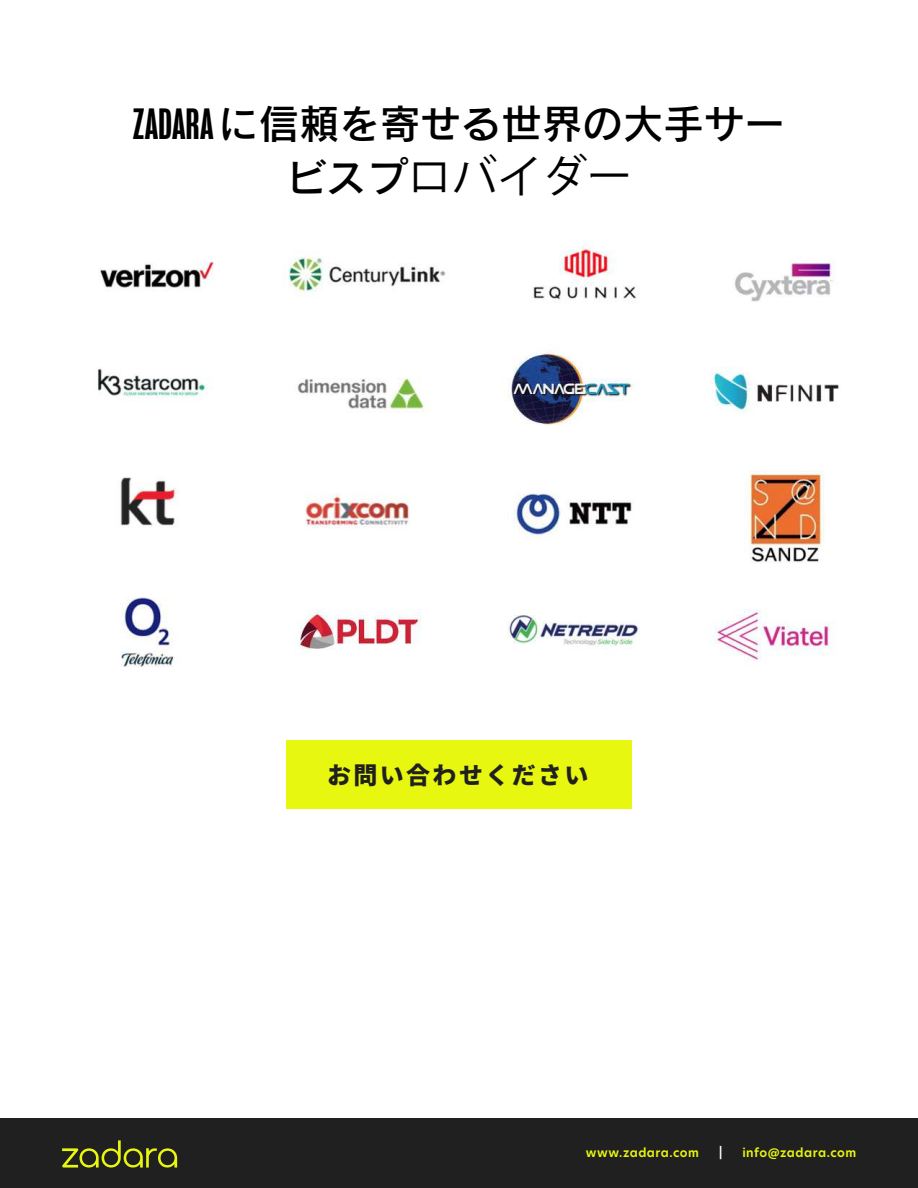
<style>
.page{position:relative;width:918px;height:1188px;background:#fff}
.page>*{position:absolute;margin:0;border:0;box-sizing:border-box;transform-origin:0 0}
.t1{font:45px "Koz Go Pr 6 N";color:#000}
.t2{font:40.5px "Rodin Pro N DB";color:#000}
.t3{font:900 24px "Noto Sans JP";letter-spacing:.1em;color:#202021}
.t4{font:600 12px "Hero New";letter-spacing:.04em;color:#e7f70f}
.t5{font:600 12px "Hero New";color:#fff}
.s1{font-family:"Mongoose";font-weight:500;font-size:45px}
.s2{font-family:"Rodin Pro N DB";font-size:40.5px}
</style>
<div class="page">
<div style="left:286px;top:740px;width:346px;height:69px;background:#e7f70f"></div>
<div style="left:0;top:1119px;width:918px;height:69px;background:#202021"></div>
<svg style="left:62px;top:1140px;width:115px;height:28px"></svg>
<img style="left:98px;top:240px;width:741px;height:426px">
<h2 class="t2" style="left:133px;top:97px;width:654px"><span class="s1">ZADARA</span> に信頼を寄せる世界の大手サー</h2>
<h1 class="t1" style="left:286px;top:151px;width:348px"><span class="s2">ビスプ</span>ロバイダー</h1>
<h3 class="t3" style="left:327px;top:762px;width:263px">お問い合わせください</h3>
<p class="t4" style="left:586px;top:1145px;width:115px">www.zadara.com</p>
<p class="t5" style="left:719px;top:1145px;width:5px">|</p>
<p class="t4" style="left:742px;top:1145px;width:116px">info@zadara.com</p>
</div>
